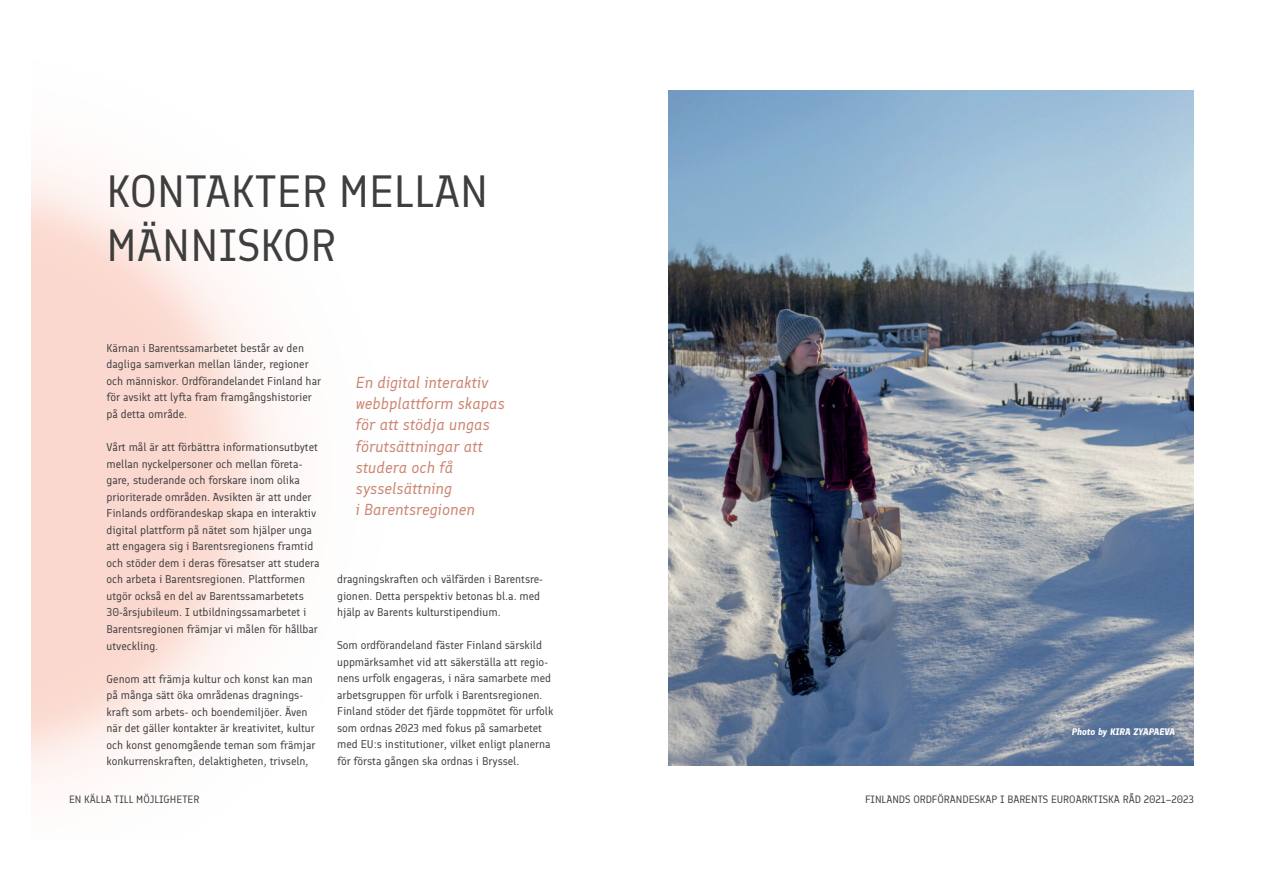
<style>
.page{position:relative;width:1263px;height:893px;background:#fff}
.page>*{position:absolute;margin:0;border:0;box-sizing:border-box;transform-origin:0 0}
.t1{font:45px/54px "Finlandica";color:#3e3e3f}
.t2{font:italic 15.9px/21.1px "Finlandica";color:#cc8471}
.t3{font:11.25px/16.5px "Finlandica";color:#3e3e3f}
.t4{font:10.65px "Finlandica";color:#3e3e3f}
.t5{font:italic 700 9.3px "Finlandica";color:#fff}
</style>
<div class="page">
<img style="left:669px;top:90px;width:525px;height:675px">
<h1 class="t1" style="left:107px;top:165px;width:383px">KONTAKTER MELLAN<br>MÄNNISKOR</h1>
<p class="t3" style="left:107px;top:340px;width:216px">Kärnan i Barentssamarbetet består av den dagliga samverkan mellan länder, regioner och människor. Ordförandelandet Finland har för avsikt att lyfta fram framgångshistorier på detta område.</p>
<p class="t3" style="left:107px;top:439px;width:215px">Vårt mål är att förbättra informationsutbytet mellan nyckelpersoner och mellan företa&shy;gare, studerande och forskare inom olika prioriterade områden. Avsikten är att under Finlands ordförandeskap skapa en interaktiv digital plattform på nätet som hjälper unga att engagera sig i Barentsregionens framtid och stöder dem i deras föresatser att studera och arbeta i Barentsregionen. Plattformen utgör också en del av Barentssamarbetets 30-årsjubileum. I utbildningssamarbetet i Barentsregionen främjar vi målen för hållbar utveckling.</p>
<p class="t3" style="left:107px;top:670px;width:210px">Genom att främja kultur och konst kan man på många sätt öka områdenas dragnings&shy;kraft som arbets- och boendemiljöer. Även när det gäller kontakter är kreativitet, kultur och konst genomgående teman som främjar konkurrenskraften, delaktigheten, trivseln,</p>
<p class="t4" style="left:69px;top:792px;width:132px">EN KÄLLA TILL MÖJLIGHETER</p>
<h2 class="t2" style="left:356px;top:372px;width:151px">En digital interaktiv webbplattform skapas för att stödja ungas förutsättningar att studera och få sysselsättning<br>i Barentsregionen</h2>
<p class="t3" style="left:337px;top:571px;width:207px">dragningskraften och välfärden i Barentsre&shy;gionen. Detta perspektiv betonas bl.a. med hjälp av Barents kulturstipendium.</p>
<p class="t3" style="left:337px;top:637px;width:218px">Som ordförandeland fäster Finland särskild uppmärksamhet vid att säkerställa att regio&shy;nens urfolk engageras, i nära samarbete med arbetsgruppen för urfolk i Barentsregionen.<br>Finland stöder det fjärde toppmötet för urfolk som ordnas 2023 med fokus på samarbetet med EU:s institutioner, vilket enligt planerna för första gången ska ordnas i Bryssel.</p>
<p class="t5" style="left:1072px;top:726px;width:105px">Photo by KIRA ZYAPAEVA</p>
<p class="t4" style="left:865px;top:792px;width:330px">FINLANDS ORDFÖRANDESKAP I BARENTS EUROARKTISKA RÅD 2021–2023</p>
</div>
